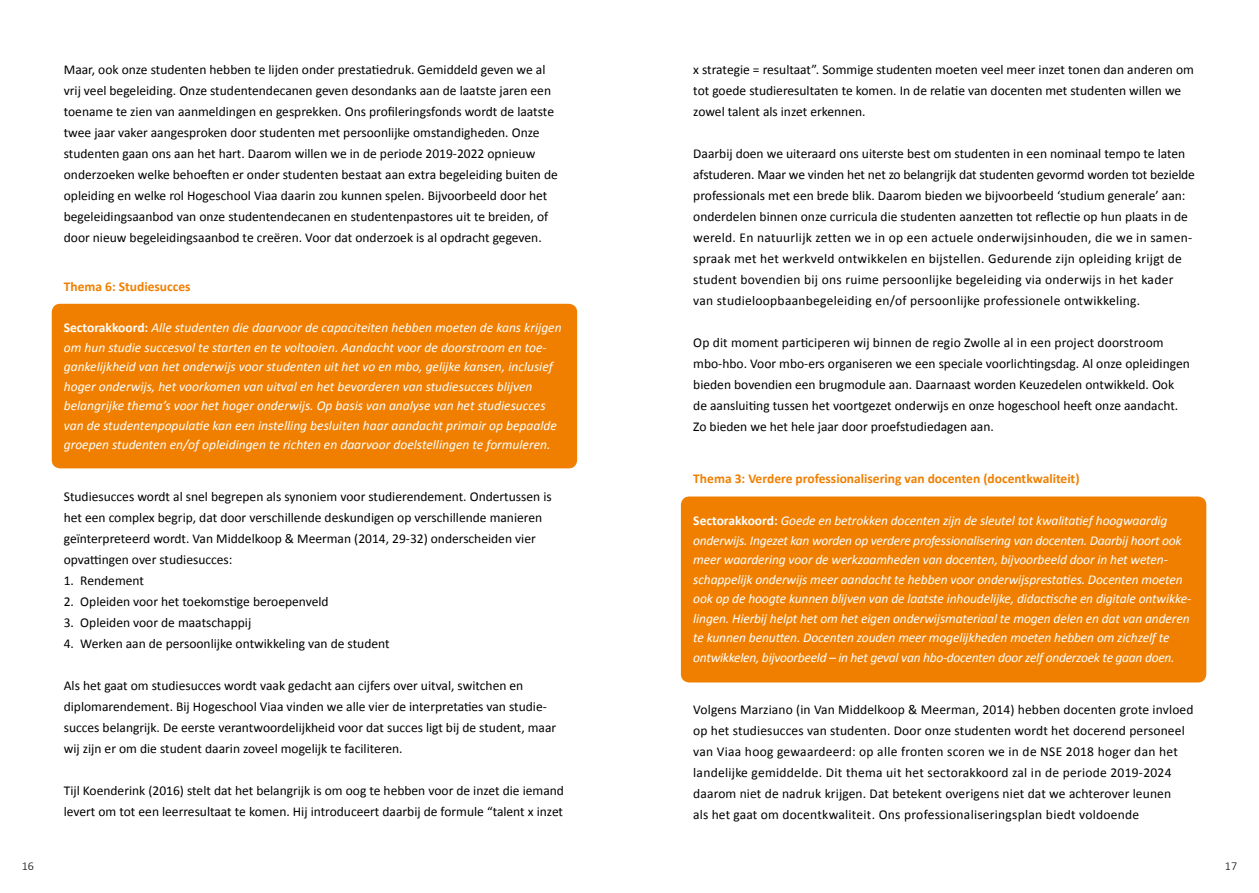
<style>
.page{position:relative;width:1259px;height:893px;background:#fff}
.page>*{position:absolute;margin:0;border:0;box-sizing:border-box;transform-origin:0 0}
.t1{font:13.5px/21px "Calibri";color:#000}
.t2{font:italic 13.5px/19.5px "Calibri";letter-spacing:-.01em;color:#fff}
.t3{font:700 13.5px "Calibri";color:#f07f00}
.t4{font:300 12px "Calibri";color:#000}
.s1{font-weight:700;font-style:normal}
</style>
<div class="page">
<div style="left:52px;top:304px;width:525px;height:164px;background:#f07f00;border-radius:9px"></div>
<div style="left:681px;top:496px;width:525px;height:186px;background:#f07f00;border-radius:9px"></div>
<p class="t1" style="left:64px;top:59px;width:495px">Maar, ook onze studenten hebben te lijden onder prestatiedruk. Gemiddeld geven we al vrij veel begeleiding. Onze studentendecanen geven desondanks aan de laatste jaren een toename te zien van aanmeldingen en gesprekken. Ons profileringsfonds wordt de laatste twee jaar vaker aangesproken door studenten met persoonlijke omstandigheden. Onze studenten gaan ons aan het hart. Daarom willen we in de periode 2019-2022 opnieuw onderzoeken welke behoeften er onder studenten bestaat aan extra begeleiding buiten de opleiding en welke rol Hogeschool Viaa daarin zou kunnen spelen. Bijvoorbeeld door het begeleidingsaanbod van onze studentendecanen en studentenpastores uit te breiden, of door nieuw begeleidingsaanbod te creëren. Voor dat onderzoek is al opdracht gegeven.</p>
<p class="t3" style="left:64px;top:278px;width:128px">Thema 6: Studiesucces</p>
<p class="t2" style="left:64px;top:317px;width:499px"><span class="s1">Sectorakkoord:</span> Alle studenten die daarvoor de capaciteiten hebben moeten de kans krijgen om hun studie succesvol te starten en te voltooien. Aandacht voor de doorstroom en toe&shy;gankelijkheid van het onderwijs voor studenten uit het vo en mbo, gelijke kansen, inclusief hoger onderwijs, het voorkomen van uitval en het bevorderen van studiesucces blijven belangrijke thema’s voor het hoger onderwijs. Op basis van analyse van het studiesucces van de studentenpopulatie kan een instelling besluiten haar aandacht primair op bepaalde groepen studenten en/of opleidingen te richten en daarvoor doelstellingen te formuleren.</p>
<p class="t1" style="left:64px;top:486px;width:489px">Studiesucces wordt al snel begrepen als synoniem voor studierendement. Ondertussen is het een complex begrip, dat door verschillende deskundigen op verschillende manieren geïnterpreteerd wordt. Van Middelkoop &amp; Meerman (2014, 29-32) onderscheiden vier opvattingen over studiesucces:</p>
<p class="t1" style="left:64px;top:570px;width:82px">1. Rendement</p>
<p class="t1" style="left:64px;top:591px;width:266px">2. Opleiden voor het toekomstige beroepenveld</p>
<p class="t1" style="left:64px;top:612px;width:189px">3. Opleiden voor de maatschappij</p>
<p class="t1" style="left:64px;top:633px;width:327px">4. Werken aan de persoonlijke ontwikkeling van de student</p>
<p class="t1" style="left:64px;top:675px;width:494px">Als het gaat om studiesucces wordt vaak gedacht aan cijfers over uitval, switchen en diplomarendement. Bij Hogeschool Viaa vinden we alle vier de interpretaties van studie&shy;succes belangrijk. De eerste verantwoordelijkheid voor dat succes ligt bij de student, maar wij zijn er om die student daarin zoveel mogelijk te faciliteren.</p>
<p class="t1" style="left:64px;top:780px;width:502px">Tijl Koenderink (2016) stelt dat het belangrijk is om oog te hebben voor de inzet die iemand levert om tot een leerresultaat te komen. Hij introduceert daarbij de formule “talent x inzet</p>
<p class="t1" style="left:693px;top:59px;width:502px">x strategie = resultaat”. Sommige studenten moeten veel meer inzet tonen dan anderen om tot goede studieresultaten te komen. In de relatie van docenten met studenten willen we zowel talent als inzet erkennen.</p>
<p class="t1" style="left:693px;top:143px;width:503px">Daarbij doen we uiteraard ons uiterste best om studenten in een nominaal tempo te laten afstuderen. Maar we vinden het net zo belangrijk dat studenten gevormd worden tot bezielde professionals met een brede blik. Daarom bieden we bijvoorbeeld ‘studium generale’ aan: onderdelen binnen onze curricula die studenten aanzetten tot reflectie op hun plaats in de wereld. En natuurlijk zetten we in op een actuele onderwijsinhouden, die we in samen&shy;spraak met het werkveld ontwikkelen en bijstellen. Gedurende zijn opleiding krijgt de student bovendien bij ons ruime persoonlijke begeleiding via onderwijs in het kader van studieloopbaanbegeleiding en/of persoonlijke professionele ontwikkeling.</p>
<p class="t1" style="left:693px;top:332px;width:498px">Op dit moment participeren wij binnen de regio Zwolle al in een project doorstroom mbo-hbo. Voor mbo-ers organiseren we een speciale voorlichtingsdag. Al onze opleidingen bieden bovendien een brugmodule aan. Daarnaast worden Keuzedelen ontwikkeld. Ook de aansluiting tussen het voortgezet onderwijs en onze hogeschool heeft onze aandacht.<br>Zo bieden we het hele jaar door proefstudiedagen aan.</p>
<p class="t3" style="left:693px;top:470px;width:388px">Thema 3: Verdere professionalisering van docenten (docentkwaliteit)</p>
<p class="t2" style="left:693px;top:510px;width:499px"><span class="s1">Sectorakkoord:</span> Goede en betrokken docenten zijn de sleutel tot kwalitatief hoogwaardig onderwijs. Ingezet kan worden op verdere professionalisering van docenten. Daarbij hoort ook meer waardering voor de werkzaamheden van docenten, bijvoorbeeld door in het weten&shy;schappelijk onderwijs meer aandacht te hebben voor onderwijsprestaties. Docenten moeten ook op de hoogte kunnen blijven van de laatste inhoudelijke, didactische en digitale ontwikke&shy;lingen. Hierbij helpt het om het eigen onderwijsmateriaal te mogen delen en dat van anderen te kunnen benutten. Docenten zouden meer mogelijkheden moeten hebben om zichzelf te ontwikkelen, bijvoorbeeld – in het geval van hbo-docenten door zelf onderzoek te gaan doen.</p>
<p class="t1" style="left:693px;top:699px;width:502px">Volgens Marziano (in Van Middelkoop &amp; Meerman, 2014) hebben docenten grote invloed op het studiesucces van studenten. Door onze studenten wordt het docerend personeel van Viaa hoog gewaardeerd: op alle fronten scoren we in de NSE 2018 hoger dan het landelijke gemiddelde. Dit thema uit het sectorakkoord zal in de periode 2019-2024 daarom niet de nadruk krijgen. Dat betekent overigens niet dat we achterover leunen<br>als het gaat om docentkwaliteit. Ons professionaliseringsplan biedt voldoende</p>
<p class="t4" style="left:22px;top:859px;width:14px">16</p>
<p class="t4" style="left:1225px;top:859px;width:14px">17</p>
</div>
